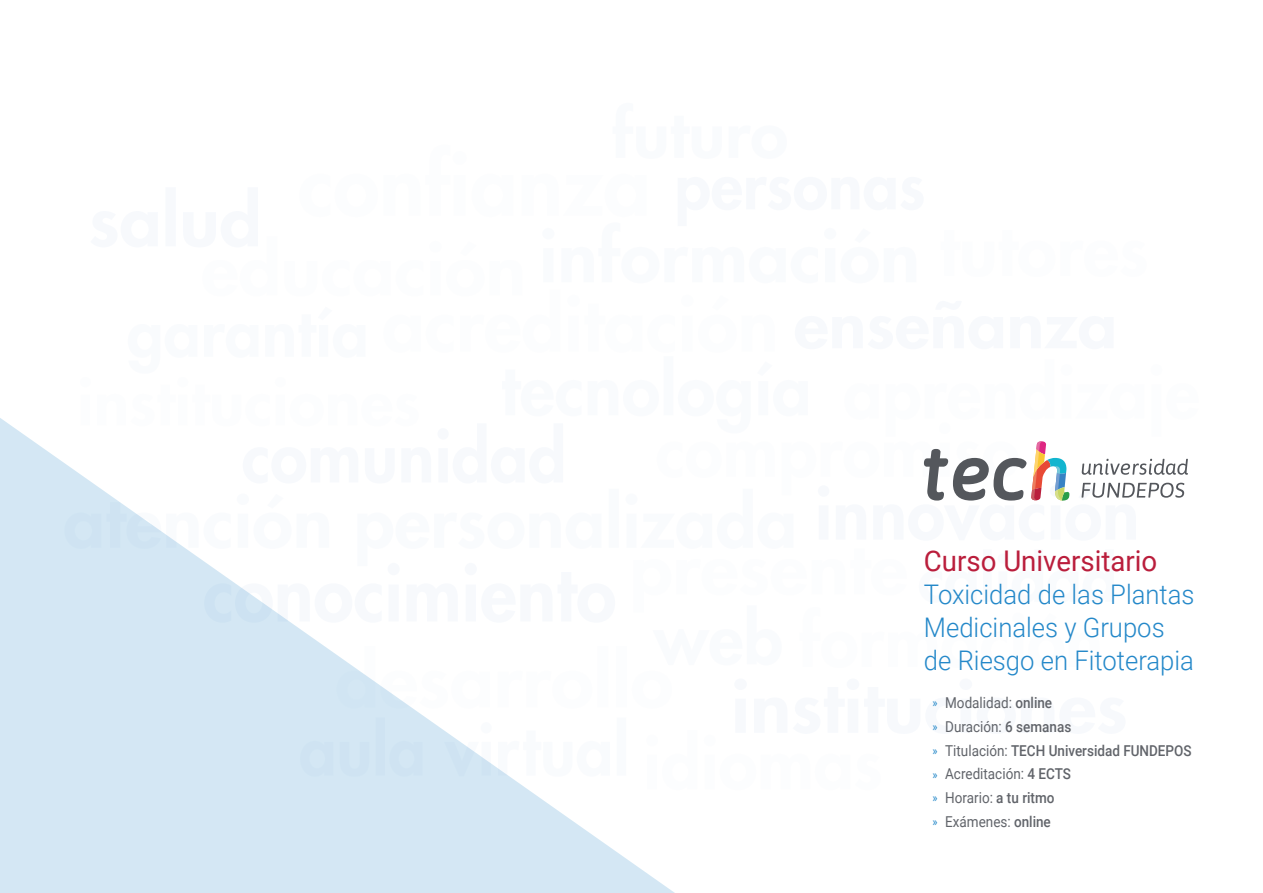
<style>
.page{position:relative;width:1263px;height:893px;background:#fff}
.page>*{position:absolute;margin:0;border:0;box-sizing:border-box;transform-origin:0 0}
.t1{font:28.5px "Roboto";color:#ba1e3c}
.t2{font:300 27px/33px "Roboto";color:#2488c9;scale:.95 1}
.t3{font:15px/23.7px "Roboto";color:#61646a;scale:.9 1}
.s1{font-size:12px;color:#2488c9}
.s2{font-weight:500}
</style>
<div class="page">
<svg style="left:0;top:418px;width:675px;height:475px;background:#d8e9f5"></svg>
<svg style="left:64px;top:418px;width:1124px;height:372px"></svg>
<h1 class="t1" style="left:924px;top:541px;width:235px">Curso Universitario</h1>
<h2 class="t2" style="left:924px;top:577px;width:286px">Toxicidad de las Plantas<br>Medicinales y Grupos de Riesgo en Fitoterapia</h2>
<p class="t3" style="left:932px;top:690px;width:290px"><span class="s1">»</span> Modalidad: <span class="s2">online<br></span><span class="s1">»</span> Duración: <span class="s2">6 semanas<br></span><span class="s1">»</span> Titulación: <span class="s2">TECH Universidad FUNDEPOS </span><span class="s1">»</span> Acreditación: <span class="s2">4 ECTS<br></span><span class="s1">»</span> Horario: <span class="s2">a tu ritmo<br></span><span class="s1">»</span> Exámenes: <span class="s2">online</span></p>
</div>
